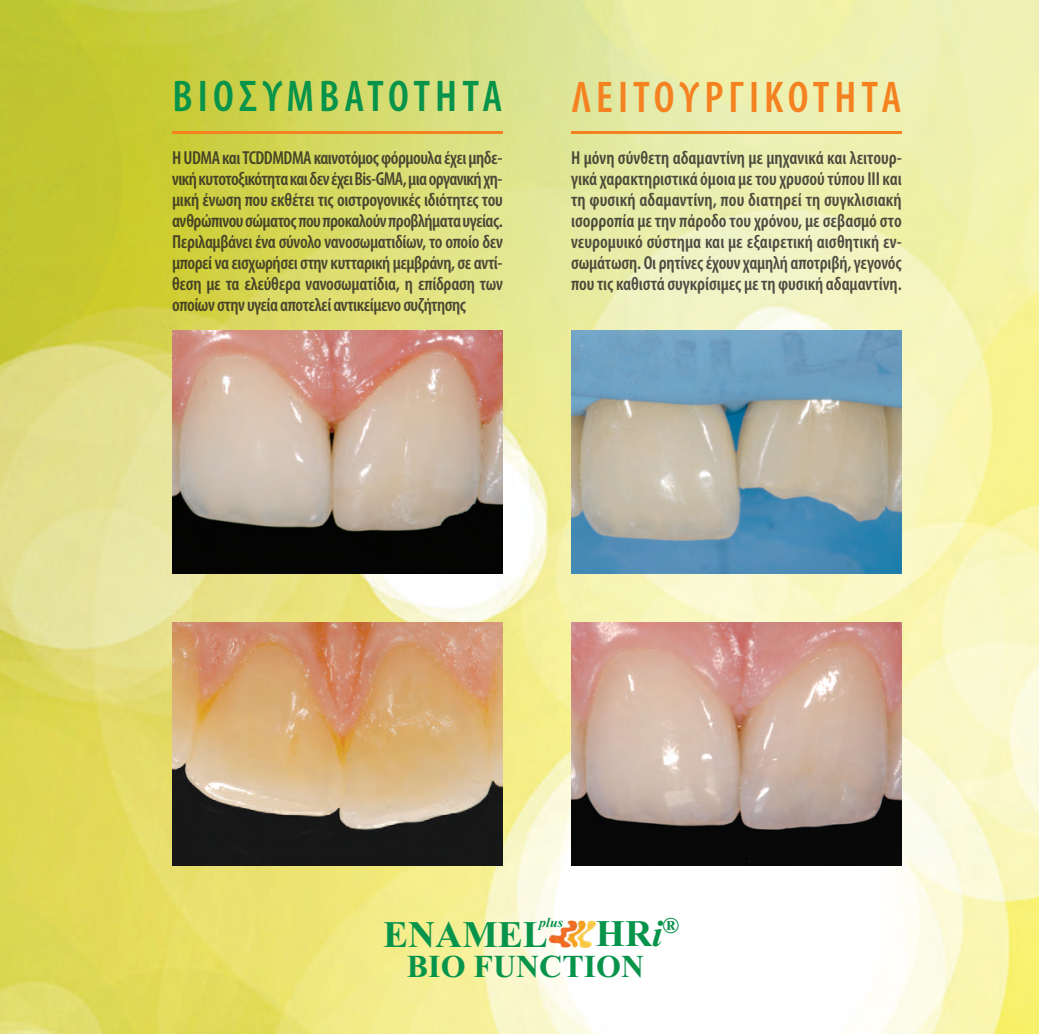
<style>
.page{position:relative;width:1039px;height:1034px;background:#fff}
.page>*{position:absolute;margin:0;border:0;box-sizing:border-box;transform-origin:0 0}
.t1{font:600 condensed 44.62px "Myriad Pro";letter-spacing:.11em;color:#f58220}
.t2{font:600 condensed 44.62px "Myriad Pro";letter-spacing:.115em;color:#06934a}
.t3{font:700 37.45px "Times New Roman";color:#06934a}
.t4{font:700 32.02px "Times New Roman";color:#06934a}
.t5{font:700 22.57px "Times New Roman";color:#06934a}
.t6{font:600 condensed 18.9px/21px "Myriad Pro";letter-spacing:-.015em;color:rgb(35 31 32/.8);text-align:justify}
.t7{font:italic 700 13.83px "Times New Roman";color:#06934a}
.s1{font-style:italic}
</style>
<div class="page">
<img style="left:0;top:0;width:1038px;height:1033px">
<img style="left:172px;top:330px;width:331px;height:243px">
<img style="left:571px;top:330px;width:330px;height:243px">
<img style="left:571px;top:622px;width:330px;height:243px">
<img style="left:172px;top:622px;width:331px;height:243px">
<hr style="left:172px;top:131px;width:331px;height:2px;background:#f58220">
<hr style="left:571px;top:131px;width:330px;height:2px;background:#f58220">
<img style="left:548px;top:920px;width:29px;height:27px">
<h1 class="t2" style="left:173px;top:80px;width:331px">ΒΙΟΣΥΜΒΑΤΟΤΗΤΑ</h1>
<p class="t6" style="left:172px;top:149px;width:332px">H UDMA και tCDDMDMA καινοτόμος φόρμουλα έχει μηδε&shy;νική κυτoτοξικότητα και δεν έχει Bis-GMA, μια οργανική χη&shy;μική ένωση που εκθέτει τις οιστρογονικές ιδιότητες του ανθρώπινου σώματος που προκαλούν προβλήματα υγείας.<br>Περιλαμβάνει ένα σύνολο νανοσωματιδίων, το οποίο δεν μπορεί να εισχωρήσει στην κυτταρική μεμβράνη, σε αντί&shy;θεση με τα ελεύθερα νανοσωματίδια, η επίδραση των οποίων στην υγεία αποτελεί αντικείμενο συζήτησης</p>
<h1 class="t1" style="left:571px;top:81px;width:331px">ΛΕΙΤΟΥΡΓΙΚΟΤΗΤΑ</h1>
<p class="t6" style="left:571px;top:149px;width:332px">Η μόνη σύνθετη αδαμαντίνη με μηχανικά και λειτουρ&shy;γικά χαρακτηριστικά όμοια με του χρυσού τύπου ΙΙΙ και τη φυσική αδαμαντίνη, που διατηρεί τη συγκλισιακή ισορροπία με την πάροδο του χρόνου, με σεβασμό στο νευρομυικό σύστημα και με εξαιρετική αισθητική εν&shy;σωμάτωση. Οι ρητίνες έχουν χαμηλή αποτριβή, γεγονός που τις καθιστά συγκρίσιμες με τη φυσική αδαμαντίνη.</p>
<p class="t7" style="left:539px;top:914px;width:25px">plus</p>
<p class="t5" style="left:662px;top:912px;width:18px">®</p>
<h2 class="t3" style="left:383px;top:912px;width:166px">ENAMEL</h2>
<h2 class="t3" style="left:596px;top:910px;width:68px">HR<span class="s1">i</span></h2>
<h3 class="t4" style="left:407px;top:947px;width:238px">BIO FUNCTION</h3>
</div>
